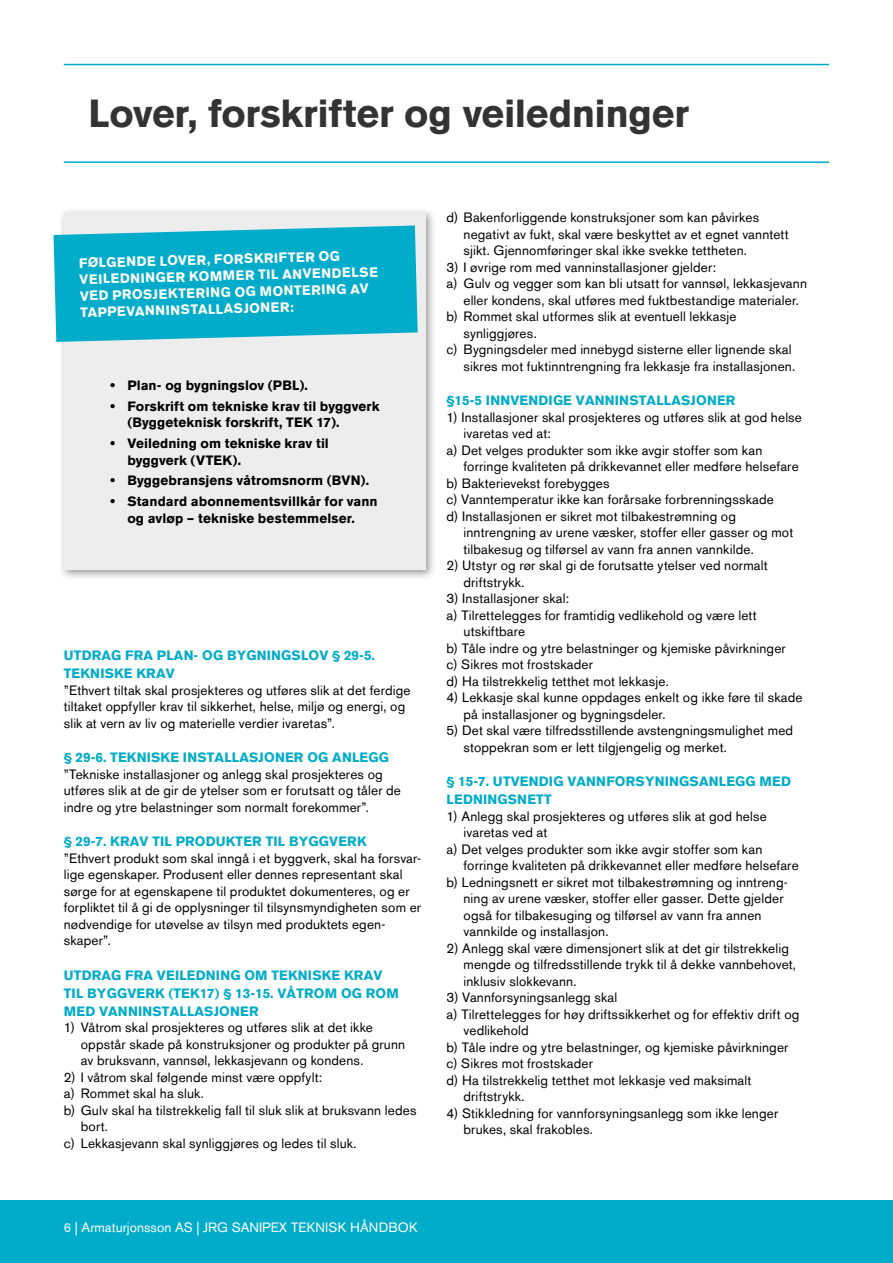
<style>
.page{position:relative;width:893px;height:1263px;background:#fff}
.page>*{position:absolute;margin:0;border:0;box-sizing:border-box;transform-origin:0 0}
.t1{font:700 39px "Akzidenz Grotesk BE";letter-spacing:-.005em;color:#333}
.t2{font:13.5px/16.5px "Akzidenz Grotesk BE";letter-spacing:.01em;color:#000}
.t3{font:700 13.5px/18px "Akzidenz Grotesk BE";letter-spacing:.015em;color:#00acc9}
.t4{font:700 13.5px/16.5px "Akzidenz Grotesk BE";letter-spacing:.01em;color:#000}
.t5{font:700 13.5px/16.5px "Akzidenz Grotesk BE";color:#fff}
.t6{font:13.5px "Akzidenz Grotesk BE";color:#fff}
.s1{font-size:12.75px}
</style>
<div class="page">
<div style="left:0;top:1200px;width:893px;height:63px;background:#00acc9"></div>
<div style="left:59px;top:207px;width:378px;height:374px;background:#000;opacity:.4"></div>
<div style="left:64px;top:213px;width:361px;height:357px;background:#ededed"></div>
<hr style="left:64px;top:64px;width:765px;height:1px;background:#00acc9">
<hr style="left:64px;top:161px;width:765px;height:2px;background:#00acc9">
<svg style="left:54px;top:225px;width:364px;height:117px;background:#15b2cc"></svg>
<h1 class="t1" style="left:88px;top:91px;width:602px">Lover, forskrifter og veiledninger</h1>
<p class="t5" style="left:78px;top:256px;width:300px;rotate:-2deg">FØLGENDE LOVER, FORSKRIFTER OG<br>VEILEDNINGER KOMMER TIL ANVENDELSE<br>VED PROSJEKTERING OG MONTERING AV<br>TAPPEVANNINSTALLASJONER:</p>
<p class="t4" style="left:110px;top:377px;width:199px">• Plan- og bygningslov (PBL).</p>
<p class="t4" style="left:127px;top:398px;width:254px;text-indent:-17px">• Forskrift om tekniske krav til byggverk (Byggeteknisk forskrift, TEK 17).</p>
<p class="t4" style="left:127px;top:435px;width:203px;text-indent:-17px">• Veiledning om tekniske krav til byggverk (VTEK).</p>
<p class="t4" style="left:110px;top:472px;width:260px">• Byggebransjens våtromsnorm (BVN).</p>
<p class="t4" style="left:110px;top:493px;width:269px;text-align:center">• Standard abonnementsvillkår for vann og avløp – tekniske bestemmelser.</p>
<p class="t3" style="left:64px;top:647px;width:313px">UTDRAG FRA PLAN- OG BYGNINGSLOV § 29-5.<br>TEKNISKE KRAV</p>
<p class="t2" style="left:64px;top:682px;width:348px">”Ethvert tiltak skal prosjekteres og utføres slik at det ferdige tiltaket oppfyller krav til sikkerhet, helse, miljø og energi, og slik at vern av liv og materielle verdier ivaretas”.</p>
<p class="t3" style="left:64px;top:749px;width:327px">§ 29-6. TEKNISKE INSTALLASJONER OG ANLEGG</p>
<p class="t2" style="left:64px;top:766px;width:339px">”Tekniske installasjoner og anlegg skal prosjekteres og utføres slik at de gir de ytelser som er forutsatt og tåler de indre og ytre belastninger som normalt forekommer”.</p>
<p class="t3" style="left:64px;top:833px;width:304px">§ 29-7. KRAV TIL PRODUKTER TIL BYGGVERK</p>
<p class="t2" style="left:64px;top:850px;width:359px">”Ethvert produkt som skal inngå i et byggverk, skal ha forsvar&shy;lige egenskaper. Produsent eller dennes representant skal sørge for at egenskapene til produktet dokumenteres, og er forpliktet til å gi de opplysninger til tilsynsmyndigheten som er nødvendige for utøvelse av tilsyn med produktets egen&shy;skaper”.</p>
<p class="t3" style="left:64px;top:966px;width:336px">UTDRAG FRA VEILEDNING OM TEKNISKE KRAV<br>TIL BYGGVERK (TEK17) § 13-15. VÅTROM OG ROM<br>MED VANNINSTALLASJONER</p>
<p class="t2" style="left:81px;top:1019px;width:326px;text-indent:-17px">1) Våtrom skal prosjekteres og utføres slik at det ikke oppstår skade på konstruksjoner og produkter på grunn av bruksvann, vannsøl, lekkasjevann og kondens.</p>
<p class="t2" style="left:64px;top:1069px;width:260px">2) I våtrom skal følgende minst være oppfylt:</p>
<p class="t2" style="left:64px;top:1085px;width:142px">a) Rommet skal ha sluk.</p>
<p class="t2" style="left:64px;top:1102px;width:354px">b) Gulv skal ha tilstrekkelig fall til sluk slik at bruksvann ledes</p>
<p class="t2" style="left:81px;top:1118px;width:29px">bort.</p>
<p class="t2" style="left:64px;top:1135px;width:294px">c) Lekkasjevann skal synliggjøres og ledes til sluk.</p>
<p class="t2" style="left:463px;top:209px;width:327px;text-indent:-17px">d) Bakenforliggende konstruksjoner som kan påvirkes negativt av fukt, skal være beskyttet av et egnet vanntett sjikt. Gjennomføringer skal ikke svekke tettheten.</p>
<p class="t2" style="left:446px;top:259px;width:271px">3) I øvrige rom med vanninstallasjoner gjelder:</p>
<p class="t2" style="left:446px;top:275px;width:362px">a) Gulv og vegger som kan bli utsatt for vannsøl, lekkasjevann</p>
<p class="t2" style="left:463px;top:292px;width:337px">eller kondens, skal utføres med fuktbestandige materialer.</p>
<p class="t2" style="left:446px;top:308px;width:291px">b) Rommet skal utformes slik at eventuell lekkasje</p>
<p class="t2" style="left:463px;top:325px;width:75px">synliggjøres.</p>
<p class="t2" style="left:446px;top:341px;width:347px">c) Bygningsdeler med innebygd sisterne eller lignende skal</p>
<p class="t2" style="left:463px;top:358px;width:333px">sikres mot fuktinntrengning fra lekkasje fra installasjonen.</p>
<p class="t3" style="left:446px;top:391px;width:290px">§15-5 INNVENDIGE VANNINSTALLASJONER</p>
<p class="t2" style="left:446px;top:409px;width:357px">1) Installasjoner skal prosjekteres og utføres slik at god helse</p>
<p class="t2" style="left:463px;top:425px;width:89px">ivaretas ved at:</p>
<p class="t2" style="left:446px;top:442px;width:317px">a) Det velges produkter som ikke avgir stoffer som kan</p>
<p class="t2" style="left:463px;top:458px;width:337px">forringe kvaliteten på drikkevannet eller medføre helsefare</p>
<p class="t2" style="left:446px;top:475px;width:165px">b) Bakterievekst forebygges</p>
<p class="t2" style="left:446px;top:491px;width:329px">c) Vanntemperatur ikke kan forårsake forbrenningsskade</p>
<p class="t2" style="left:446px;top:508px;width:291px">d) Installasjonen er sikret mot tilbakestrømning og</p>
<p class="t2" style="left:463px;top:524px;width:331px">inntrengning av urene væsker, stoffer eller gasser og mot</p>
<p class="t2" style="left:463px;top:541px;width:292px">tilbakesug og tilførsel av vann fra annen vannkilde.</p>
<p class="t2" style="left:463px;top:557px;width:306px;text-indent:-17px">2) Utstyr og rør skal gi de forutsatte ytelser ved normalt driftstrykk.</p>
<p class="t2" style="left:446px;top:590px;width:124px">3) Installasjoner skal:</p>
<p class="t2" style="left:446px;top:607px;width:312px">a) Tilrettelegges for framtidig vedlikehold og være lett</p>
<p class="t2" style="left:463px;top:623px;width:63px">utskiftbare</p>
<p class="t2" style="left:446px;top:640px;width:341px">b) Tåle indre og ytre belastninger og kjemiske påvirkninger</p>
<p class="t2" style="left:446px;top:656px;width:148px">c) Sikres mot frostskader</p>
<p class="t2" style="left:446px;top:673px;width:224px">d) Ha tilstrekkelig tetthet mot lekkasje.</p>
<p class="t2" style="left:463px;top:689px;width:341px;text-indent:-17px">4) Lekkasje skal kunne oppdages enkelt og ikke føre til skade på installasjoner og bygningsdeler.</p>
<p class="t2" style="left:463px;top:722px;width:331px;text-indent:-17px">5) Det skal være tilfredsstillende avstengningsmulighet med stoppekran som er lett tilgjengelig og merket.</p>
<p class="t3" style="left:446px;top:772px;width:346px">§ 15-7. UTVENDIG VANNFORSYNINGSANLEGG MED<br>LEDNINGSNETT</p>
<p class="t2" style="left:446px;top:808px;width:322px">1) Anlegg skal prosjekteres og utføres slik at god helse</p>
<p class="t2" style="left:463px;top:824px;width:85px">ivaretas ved at</p>
<p class="t2" style="left:446px;top:841px;width:317px">a) Det velges produkter som ikke avgir stoffer som kan</p>
<p class="t2" style="left:463px;top:857px;width:337px">forringe kvaliteten på drikkevannet eller medføre helsefare</p>
<p class="t2" style="left:446px;top:874px;width:343px">b) Ledningsnett er sikret mot tilbakestrømning og inntreng-</p>
<p class="t2" style="left:463px;top:890px;width:322px">ning av urene væsker, stoffer eller gasser. Dette gjelder</p>
<p class="t2" style="left:463px;top:907px;width:300px">også for tilbakesuging og tilførsel av vann fra annen</p>
<p class="t2" style="left:463px;top:923px;width:147px">vannkilde og installasjon.</p>
<p class="t2" style="left:463px;top:940px;width:334px;text-indent:-17px">2) Anlegg skal være dimensjonert slik at det gir tilstrekkelig mengde og tilfredsstillende trykk til å dekke vannbehovet, inklusiv slokkevann.</p>
<p class="t2" style="left:446px;top:989px;width:172px">3) Vannforsyningsanlegg skal</p>
<p class="t2" style="left:446px;top:1006px;width:354px">a) Tilrettelegges for høy driftssikkerhet og for effektiv drift og</p>
<p class="t2" style="left:463px;top:1022px;width:67px">vedlikehold</p>
<p class="t2" style="left:446px;top:1039px;width:343px">b) Tåle indre og ytre belastninger, og kjemiske påvirkninger</p>
<p class="t2" style="left:446px;top:1055px;width:148px">c) Sikres mot frostskader</p>
<p class="t2" style="left:446px;top:1072px;width:306px">d) Ha tilstrekkelig tetthet mot lekkasje ved maksimalt</p>
<p class="t2" style="left:463px;top:1088px;width:63px">driftstrykk.</p>
<p class="t2" style="left:463px;top:1105px;width:316px;text-indent:-17px">4) Stikkledning for vannforsyningsanlegg som ikke lenger brukes, skal frakobles.</p>
<p class="t6" style="left:64px;top:1219px;width:355px"><span class="s1">6</span> | Armaturjonsson AS | JRG SANIPEX TEKNISK HÅNDBOK</p>
</div>
